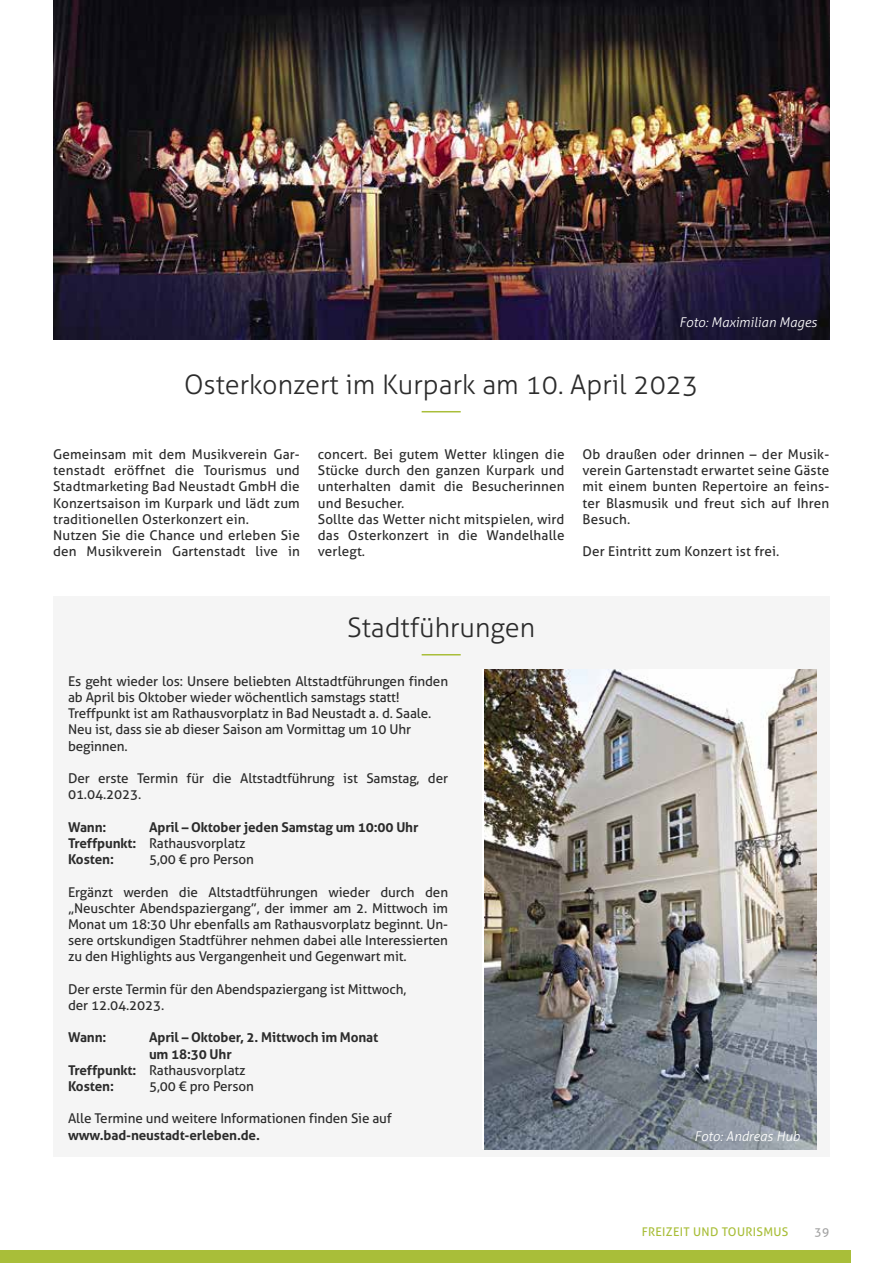
<style>
.page{position:relative;width:893px;height:1263px;background:#fff}
.page>*{position:absolute;margin:0;border:0;box-sizing:border-box;transform-origin:0 0}
.t1{font:300 27px "Aller";color:#2c2c2c}
.t2{font:13.5px/16.2px "Aller";letter-spacing:-.01em;color:#2c2c2c}
.t3{font:13.5px/16.2px "Aller";letter-spacing:.01em;color:#2c2c2c}
.t4{font:700 13.5px/16.2px "Aller";letter-spacing:-.01em;color:#2c2c2c}
.t5{font:italic 300 13.5px "Aller";color:#fff}
.t6{font:12px "Aller";letter-spacing:.025em;color:#a9be39}
.t7{font:12px "Aller";color:#a3a3a3}
.s1{font-weight:400}
.s2{font-weight:700}
</style>
<div class="page">
<hr style="left:422px;top:411px;width:39px;height:1px;background:#a9be39">
<div style="left:53px;top:0;width:776px;height:346px;background:linear-gradient(to right,#fff,#fff)"></div>
<img style="left:53px;top:0;width:776px;height:339px">
<div style="left:0;top:1250px;width:850px;height:13px;background:#a9be39"></div>
<div style="left:53px;top:597px;width:776px;height:560px;background:#f5f5f5"></div>
<hr style="left:422px;top:654px;width:39px;height:1px;background:#a9be39">
<img style="left:484px;top:670px;width:333px;height:479px">
<p class="t5" style="left:679px;top:314px;width:139px">Foto: Maximilian Mages</p>
<h1 class="t1" style="left:184px;top:368px;width:516px">Osterkonzert im Kurpark am 10. April 2023</h1>
<p class="t3" style="left:53px;top:446px;width:248px">Gemeinsam mit dem Musikverein Gar&shy;tenstadt eröffnet die Tourismus und Stadtmarketing Bad Neustadt GmbH die Konzertsaison im Kurpark und lädt zum traditionellen Osterkonzert ein.<br>Nutzen Sie die Chance und erleben Sie den Musikverein Gartenstadt live in</p>
<p class="t3" style="left:318px;top:446px;width:248px">concert. Bei gutem Wetter klingen die<br>Stücke durch den ganzen Kurpark und unterhalten damit die Besucherinnen und Besucher.<br>Sollte das Wetter nicht mitspielen, wird das Osterkonzert in die Wandelhalle verlegt.</p>
<p class="t2" style="left:582px;top:446px;width:248px;text-align:justify">Ob draußen oder drinnen – der Musik&shy;verein Gartenstadt erwartet seine Gäste mit einem bunten Repertoire an feins&shy;ter Blasmusik und freut sich auf Ihren Besuch.</p>
<p class="t3" style="left:582px;top:543px;width:198px">Der Eintritt zum Konzert ist frei.</p>
<h1 class="t1" style="left:347px;top:611px;width:189px">Stadtführungen</h1>
<p class="t2" style="left:68px;top:673px;width:382px">Es geht wieder los: Unsere beliebten Altstadtführungen finden ab April bis Oktober wieder wöchentlich samstags statt!<br>Treffpunkt ist am Rathausvorplatz in Bad Neustadt a. d. Saale.<br>Neu ist, dass sie ab dieser Saison am Vormittag um 10 Uhr beginnen.</p>
<p class="t2" style="left:68px;top:770px;width:382px">Der erste Termin für die Altstadtführung ist Samstag, der<br>01.04.2023.</p>
<p class="t4" style="left:68px;top:819px;width:40px">Wann:</p>
<p class="t4" style="left:68px;top:819px;width:352px;text-indent:81px">April – Oktober jeden Samstag um 10:00 Uhr<br>Treffpunkt: <span class="s1">Rathausvorplatz<br></span>Kosten:</p>
<p class="t2" style="left:149px;top:851px;width:106px">5,00 € pro Person</p>
<p class="t2" style="left:68px;top:883px;width:382px;text-align:justify">Ergänzt werden die Altstadtführungen wieder durch den „Neuschter Abendspaziergang”, der immer am 2. Mittwoch im Monat um 18:30 Uhr ebenfalls am Rathausvorplatz beginnt. Un&shy;sere ortskundigen Stadtführer nehmen dabei alle Interessierten zu den Highlights aus Vergangenheit und Gegenwart mit.</p>
<p class="t2" style="left:68px;top:981px;width:340px">Der erste Termin für den Abendspaziergang ist Mittwoch, der 12.04.2023.</p>
<p class="t4" style="left:68px;top:1029px;width:40px">Wann:</p>
<p class="t4" style="left:149px;top:1029px;width:231px">April – Oktober, 2. Mittwoch im Monat</p>
<p class="t4" style="left:149px;top:1045px;width:84px">um 18:30 Uhr</p>
<p class="t2" style="left:68px;top:1062px;width:179px"><span class="s2">Treffpunkt:</span> Rathausvorplatz</p>
<p class="t4" style="left:68px;top:1078px;width:47px">Kosten:</p>
<p class="t2" style="left:149px;top:1078px;width:106px">5,00 € pro Person</p>
<p class="t2" style="left:68px;top:1110px;width:325px">Alle Termine und weitere Informationen finden Sie auf</p>
<p class="t4" style="left:68px;top:1126px;width:193px">www.bad-neustadt-erleben.de.</p>
<p class="t5" style="left:694px;top:1128px;width:107px">Foto: Andreas Hub</p>
<p class="t6" style="left:642px;top:1224px;width:148px">FREIZEIT UND TOURISMUS</p>
<p class="t7" style="left:814px;top:1224px;width:16px">39</p>
</div>
